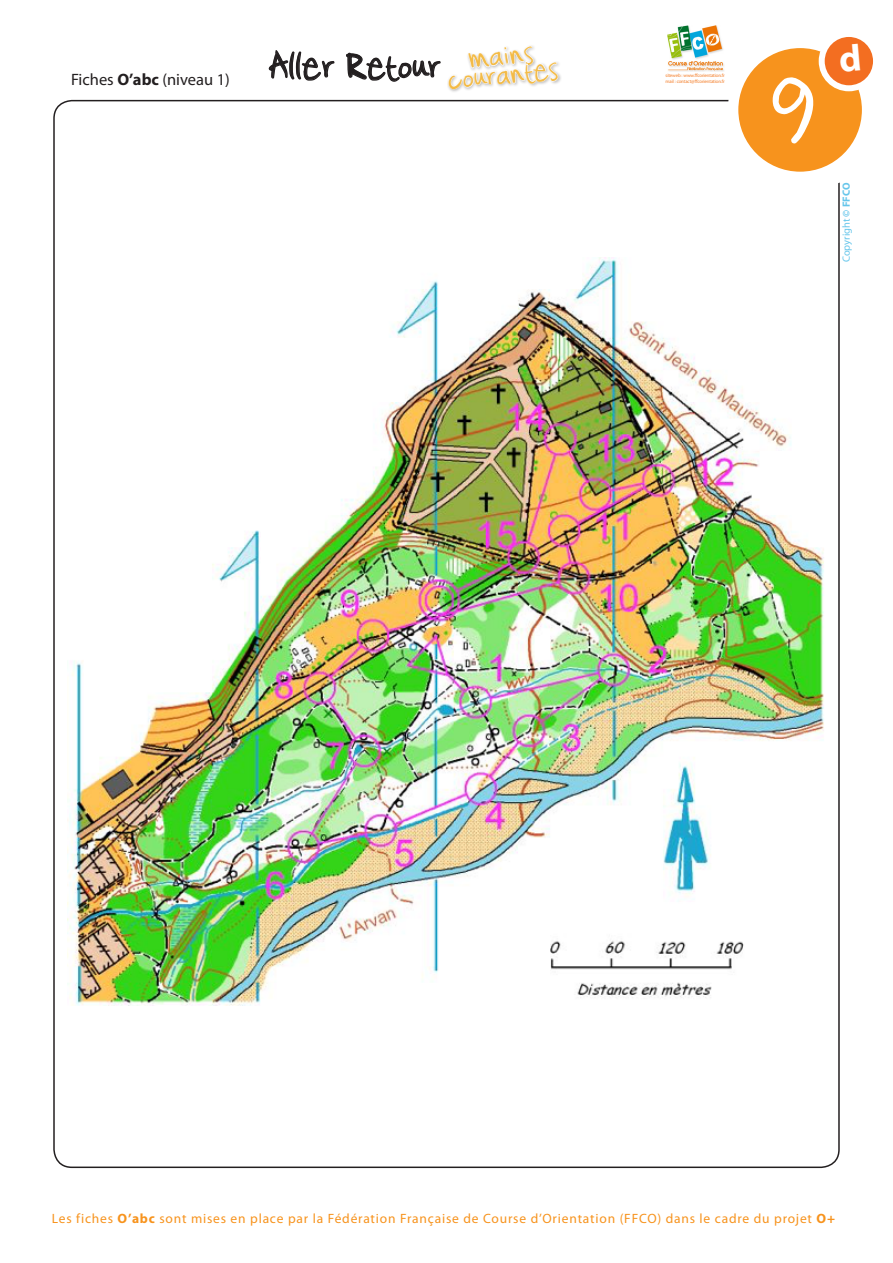
<style>
.page{position:relative;width:893px;height:1263px;background:#fff}
.page>*{position:absolute;margin:0;border:0;box-sizing:border-box;transform-origin:0 0}
.t1{font:30.45px "Cataclysmic";color:#231f20}
.t2{font:24.3px/18.9px "Cataclysmic";color:#f4bb46;text-align:center}
.t3{font:16.5px "Myriad Pro";color:#231f20}
.t4{font:13.5px "Myriad Pro";letter-spacing:.06em;color:#f7931d}
.t5{font:10.5px "Myriad Pro";color:#66c6eb}
.t6{font:4.8px "Myriad Pro";letter-spacing:-.02em;color:#f47921}
.s1{font-weight:700}
</style>
<div class="page">
<img style="left:68px;top:258px;width:756px;height:747px">
<svg style="left:268px;top:50px;width:67px;height:31px"></svg>
<svg style="left:345px;top:52px;width:96px;height:50px"></svg>
<div style="left:447px;top:44px;width:115px;height:49px;background:#231f20;opacity:.35"></div>
<svg style="left:448px;top:44px;width:110px;height:49px"></svg>
<svg style="left:665px;top:26px;width:208px;height:161px"></svg>
<p class="t3" style="left:71px;top:69px;width:160px">Fiches <span class="s1">O’abc</span> (niveau 1)</p>
<p class="t1" style="left:268px;top:50px;width:174px">Aller Retour</p>
<p class="t2" style="left:445px;top:53px;width:113px;rotate:-6deg">mains courantes</p>
<p class="t6" style="left:666px;top:72px;width:61px">siteweb : www.ffcorientation.fr</p>
<p class="t6" style="left:666px;top:78px;width:61px">mail : contact@ffcorientation.fr</p>
<p class="t5" style="left:840px;top:262px;width:81px;rotate:-90deg">Copyright <span class="s1">© FFCO</span></p>
<p class="t4" style="left:52px;top:1210px;width:785px">Les fiches <span class="s1">O’abc</span> sont mises en place par la Fédération Française de Course d’Orientation (FFCO) dans le cadre du projet <span class="s1">O+</span></p>
</div>
